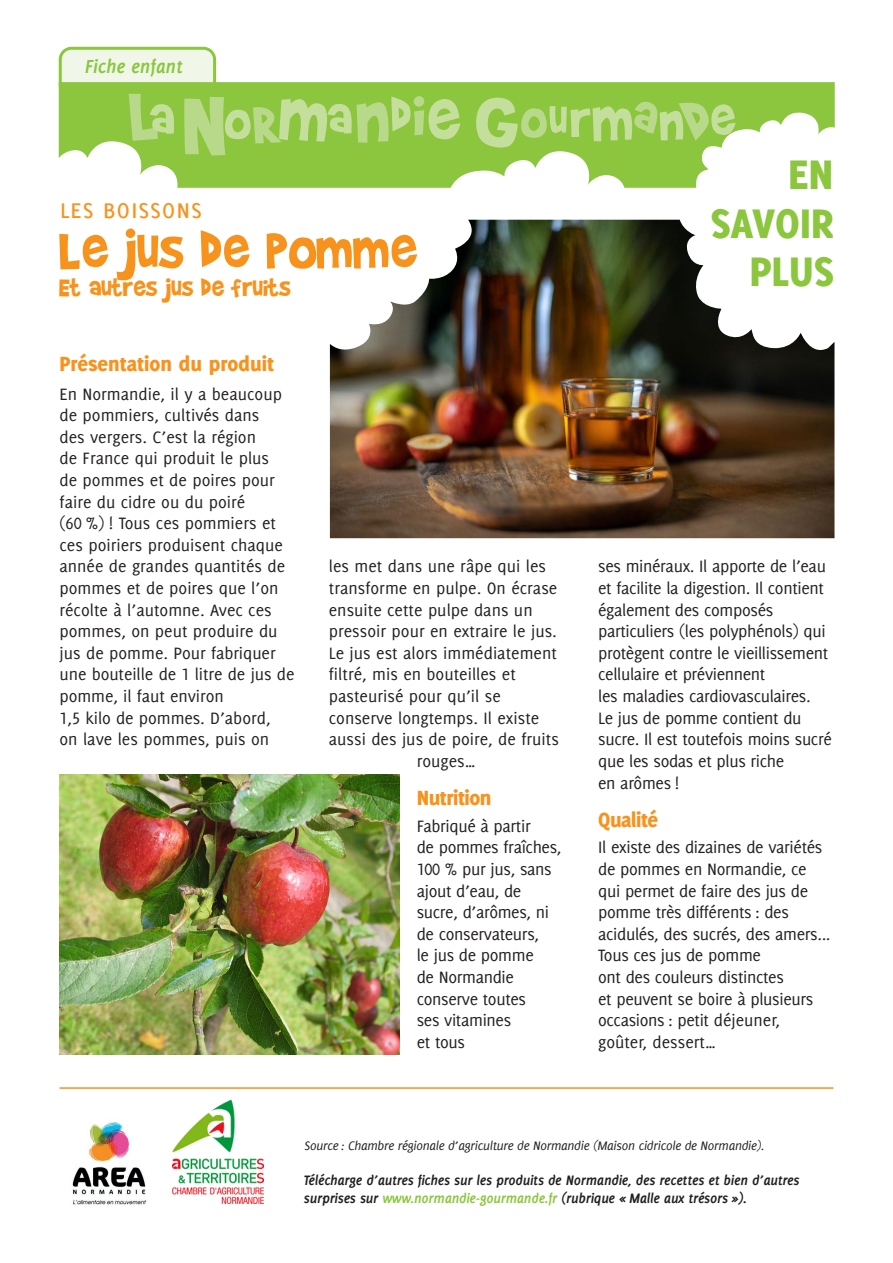
<style>
.page{position:relative;width:893px;height:1263px;background:#fff}
.page>*{position:absolute;margin:0;border:0;box-sizing:border-box;transform-origin:0 0}
.t1{font:60.6px "Brady Bunch Remastered";color:#f7931d}
.t2{font:800 45.3px/48.3px "Delicious";color:#8bc63e;text-align:right}
.t3{font:28.5px "Brady Bunch Remastered";color:#f7931d}
.t4{font:28.5px "Delicious Small Caps";color:#f7931d}
.Sous_titres{font:800 22.5px "Delicious";letter-spacing:-.005em;color:#f7931d}
.t5{font:italic 700 20.7px "Delicious";letter-spacing:-.01em;color:#8bc63e}
.texte_courant_fiches_enfants{font:18px/21.6px "Delicious";color:#231f20}
.texte_courant_fiche_adulte{font:18px/21.6px "Delicious";letter-spacing:-.02em;color:#231f20}
.texte_courant_fiches_enfants-2{font:18px/21.6px "Delicious";letter-spacing:-.02em;color:#231f20}
.t6{font:italic 700 15px/18px "Delicious";letter-spacing:-.02em;color:#231f20}
.t7{font:italic 13.5px "Delicious";letter-spacing:-.02em;color:#231f20}
.s1{font-family:"Delicious Small Caps"}
.s2{color:#8bc63e}
</style>
<div class="page">
<hr style="left:60px;top:1087px;width:773px;height:2px;background:#f7931d">
<img style="left:60px;top:775px;width:340px;height:280px">
<img style="left:330px;top:220px;width:504px;height:318px">
<div style="left:60px;top:48px;width:155px;height:48px;background:#f1f7e8;border-radius:11px"></div>
<div style="left:59px;top:47px;width:157px;height:50px;border:3px solid #8bc63e;border-radius:11px"></div>
<svg style="left:59px;top:82px;width:776px;height:106px;fill:#8bc63e"></svg>
<svg style="left:129px;top:94px;width:45px;height:47px;background:#a5d169"></svg>
<svg style="left:476px;top:98px;width:260px;height:50px;background:#a2d064"></svg>
<svg style="left:184px;top:96px;width:277px;height:59px;background:#a1cf62"></svg>
<img style="left:172px;top:1100px;width:91px;height:104px">
<img style="left:72px;top:1122px;width:75px;height:83px">
<p class="t5" style="left:85px;top:55px;width:100px">Fiche enfant</p>
<p class="t4" style="left:60px;top:193px;width:144px">les boissons</p>
<p class="t1" style="left:60px;top:218px;width:359px">Le jus de pomme</p>
<p class="t3" style="left:60px;top:273px;width:233px">Et autres jus de fruits</p>
<p class="Sous_titres" style="left:60px;top:350px;width:216px">Présentation du produit</p>
<p class="texte_courant_fiches_enfants" style="left:60px;top:383px;width:236px">En Normandie, il y a beaucoup de pommiers, cultivés dans<br>des vergers. C’est la région<br>de France qui produit le plus<br>de pommes et de poires pour faire du cidre ou du poiré<br>(<span class="s1">60</span> %) ! Tous ces pommiers et ces poiriers produisent chaque année de grandes quantités de pommes et de poires que l’on récolte à l’automne. Avec ces pommes, on peut produire du jus de pomme. Pour fabriquer une bouteille de <span class="s1">1</span> litre de jus de pomme, il faut environ<br><span class="s1">1</span>,<span class="s1">5</span> kilo de pommes. D’abord,<br>on lave les pommes, puis on</p>
<p class="texte_courant_fiches_enfants" style="left:329px;top:555px;width:219px">les met dans une râpe qui les</p>
<p class="texte_courant_fiches_enfants" style="left:329px;top:577px;width:230px">transforme en pulpe. On écrase</p>
<p class="texte_courant_fiches_enfants" style="left:329px;top:599px;width:205px">ensuite cette pulpe dans un</p>
<p class="texte_courant_fiches_enfants" style="left:329px;top:620px;width:230px">pressoir pour en extraire le jus.</p>
<p class="texte_courant_fiches_enfants" style="left:329px;top:642px;width:230px">Le jus est alors immédiatement</p>
<p class="texte_courant_fiches_enfants" style="left:329px;top:663px;width:189px">filtré, mis en bouteilles et</p>
<p class="texte_courant_fiches_enfants" style="left:329px;top:685px;width:174px">pasteurisé pour qu’il se</p>
<p class="texte_courant_fiches_enfants" style="left:329px;top:707px;width:212px">conserve longtemps. Il existe</p>
<p class="texte_courant_fiches_enfants" style="left:329px;top:728px;width:232px">aussi des jus de poire, de fruits</p>
<p class="texte_courant_fiches_enfants" style="left:417px;top:750px;width:60px">rouges…</p>
<p class="Sous_titres" style="left:417px;top:784px;width:76px">Nutrition</p>
<p class="texte_courant_fiche_adulte" style="left:417px;top:815px;width:146px">Fabriqué à partir<br>de pommes fraîches,<br><span class="s1">100</span> % pur jus, sans ajout d’eau, de sucre, d’arômes, ni de conservateurs,<br>le jus de pomme<br>de Normandie conserve toutes<br>ses vitamines<br>et tous</p>
<p class="t2" style="left:711px;top:150px;width:124px">EN<br>SAVOIR<br>PLUS</p>
<p class="texte_courant_fiche_adulte" style="left:598px;top:555px;width:235px">ses minéraux. Il apporte de l’eau et facilite la digestion. Il contient également des composés particuliers (les polyphénols) qui protègent contre le vieillissement cellulaire et préviennent<br>les maladies cardiovasculaires.<br>Le jus de pomme contient du sucre. Il est toutefois moins sucré que les sodas et plus riche<br>en arômes !</p>
<p class="Sous_titres" style="left:598px;top:806px;width:61px">Qualité</p>
<p class="texte_courant_fiches_enfants-2" style="left:598px;top:836px;width:234px">Il existe des dizaines de variétés de pommes en Normandie, ce qui permet de faire des jus de pomme très différents : des acidulés, des sucrés, des amers...<br>Tous ces jus de pomme<br>ont des couleurs distinctes<br>et peuvent se boire à plusieurs occasions : petit déjeuner, goûter, dessert…</p>
<p class="t7" style="left:305px;top:1137px;width:461px">Source : Chambre régionale d’agriculture de Normandie (Maison cidricole de Normandie).</p>
<p class="t6" style="left:304px;top:1171px;width:497px">Télécharge d’autres fiches sur les produits de Normandie, des recettes et bien d’autres surprises sur <span class="s2">www.normandie-gourmande.fr</span> (rubrique « Malle aux trésors »).</p>
</div>
